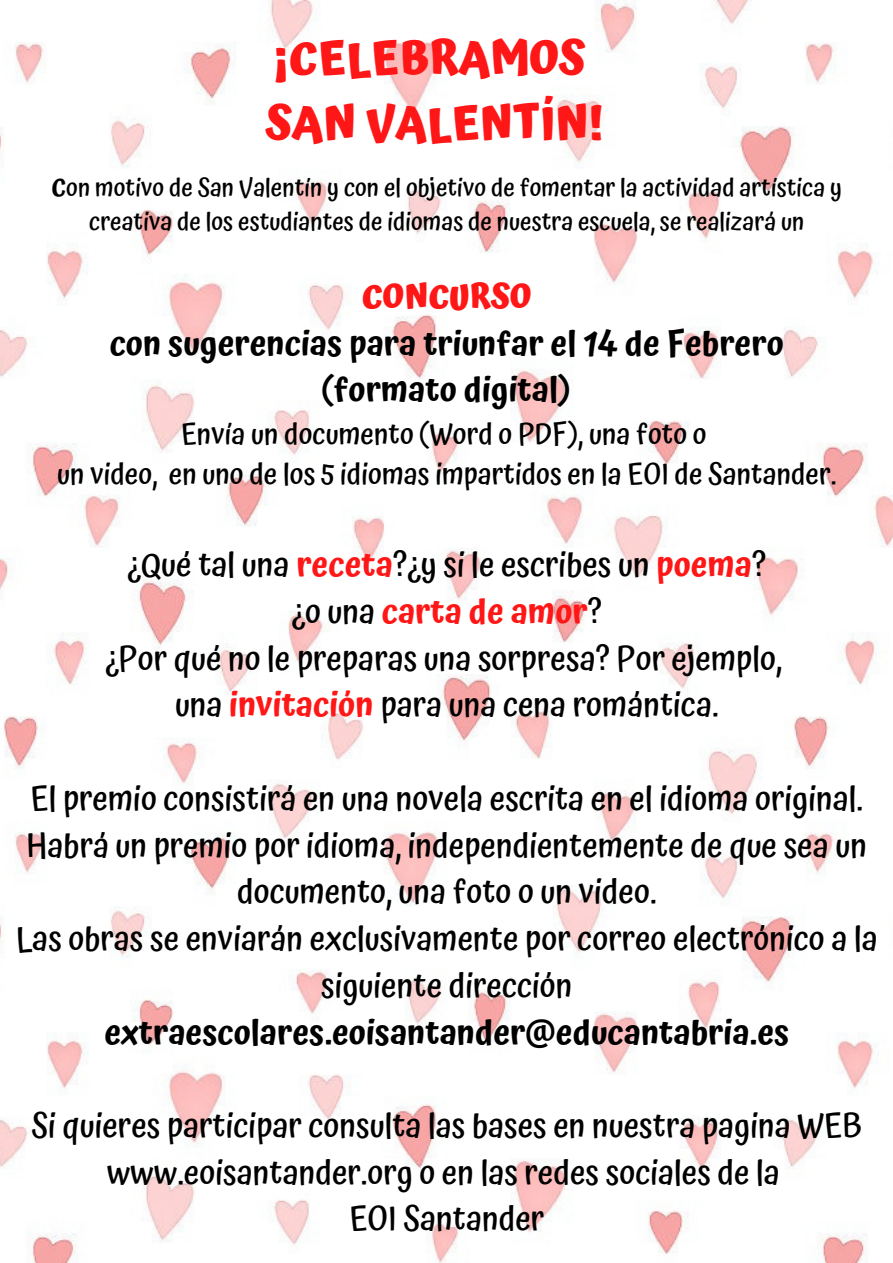
<style>
.page{position:relative;width:893px;height:1263px;background:#fff}
.page>*{position:absolute;margin:0;border:0;box-sizing:border-box;transform-origin:0 0}
.t1{font:700 46.5px "Atma";color:#ff1616}
.t2{font:500 33.67px/46.7px "Atma";color:#000;text-align:center}
.t3{font:600 33.67px "Atma";color:#000}
.t4{font:600 33.67px "Atma";color:#ff1616}
.t5{font:700 33.67px "Atma";color:#ff1616}
.t6{font:500 29.33px "Atma";color:#000}
.t7{font:500 24.9px/34.7px "Atma";color:#000;text-align:center}
.s1{font-weight:600}
.s2{font-weight:600;color:#ff1616}
.s3{font-weight:500;color:#000}
</style>
<div class="page">
<img style="left:0;top:0;width:893px;height:1263px">
<p class="t1" style="left:274px;top:31px;width:313px">¡CELEBRAMOS</p>
<p class="t1" style="left:266px;top:96px;width:339px">SAN VALENTÍN!</p>
<p class="t7" style="left:52px;top:170px;width:792px"><span class="s1">C</span>on motivo de San Valentín y con el objetivo de fomentar la actividad artística y creativa de los estudiantes de idiomas de nuestra escuela, se realizará un</p>
<p class="t5" style="left:362px;top:277px;width:172px">CONCURSO</p>
<p class="t3" style="left:110px;top:323px;width:675px">con sugerencias para triunfar el 14 de Febrero</p>
<p class="t3" style="left:322px;top:370px;width:251px">(formato digital)</p>
<p class="t6" style="left:181px;top:416px;width:527px">Envía un documento (Word o PDF), una foto o</p>
<p class="t6" style="left:57px;top:457px;width:780px">un video, en uno de los 5 idiomas impartidos en la EOI de Santander.</p>
<p class="t2" style="left:127px;top:541px;width:641px">¿Qué tal una <span class="s2">receta</span>?¿y si le escribes un <span class="s2">poema</span>?</p>
<p class="t4" style="left:291px;top:592px;width:312px"><span class="s3">¿o una</span> carta de amor<span class="s3">?</span></p>
<p class="t2" style="left:105px;top:635px;width:678px">¿Por qué no le preparas una sorpresa? Por ejemplo,</p>
<p class="t2" style="left:175px;top:681px;width:545px">una <span class="s2">invitación</span> para una cena romántica.</p>
<p class="t2" style="left:27px;top:775px;width:842px">El premio consistirá en una novela escrita en el idioma original.<br>Habrá un premio por idioma, independientemente de que sea un documento, una foto o un video.</p>
<p class="t2" style="left:16px;top:915px;width:863px">Las obras se enviarán exclusivamente por correo electrónico a la siguiente dirección</p>
<p class="t3" style="left:104px;top:1012px;width:686px">extraescolares.eoisantander@educantabria.es</p>
<p class="t2" style="left:31px;top:1102px;width:832px">Si quieres participar consulta las bases en nuestra pagina WEB www.eoisantander.org o en las redes sociales de la</p>
<p class="t2" style="left:349px;top:1195px;width:196px">EOI Santander</p>
</div>
